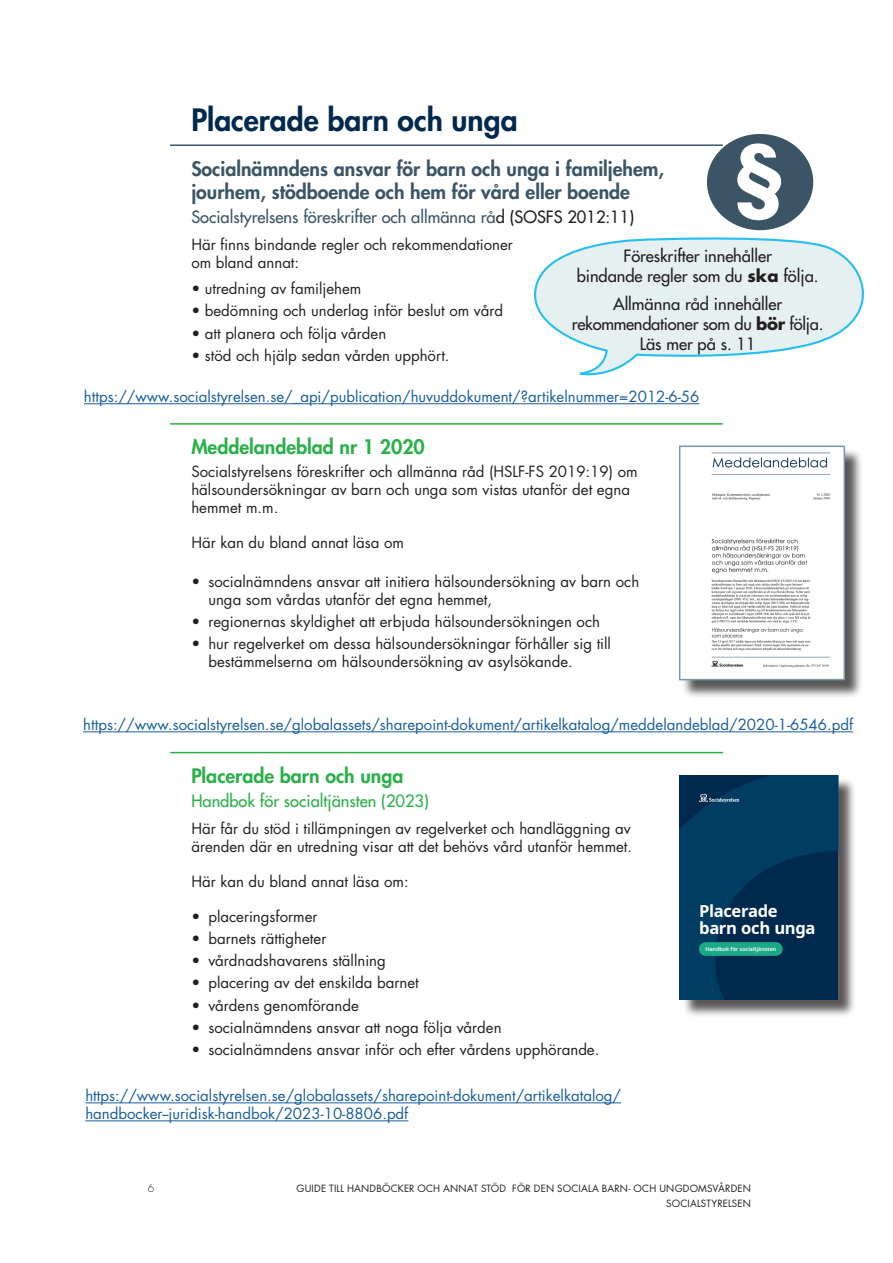
<style>
.page{position:relative;width:893px;height:1263px;background:#fff}
.page>*{position:absolute;margin:0;border:0;box-sizing:border-box;transform-origin:0 0}
.t1{font:700 76.5px "Futura Std";color:#fff}
.t2{font:800 30px "Futura Std";color:#00294e}
.t3{font:800 19.5px/23.4px "Futura Std";color:#3b5566}
.t4{font:800 19.5px "Futura Std";color:#2ab049}
.t5{font:700 16.65px/17px "Noto Sans";letter-spacing:-.02em;color:#fff}
.ingress{font:500 16.5px/19.8px "Futura Std";letter-spacing:-.005em;color:#231f20;text-align:center}
.underrubrik_till_H3{font:500 16.5px "Futura Std";color:#3b5566}
.underubrik_till_H2{font:500 16.5px "Futura Std";color:#2ab049}
.punktlista{font:15px/18px "Futura Std";color:#231f20}
.brödtext_i_texten{font:15px/18px "Futura Std";color:#175d9e}
.brödtext_i_texten-2{font:15px/18px "Futura Std";color:#231f20}
.sista_punkten{font:15px "Futura Std";color:#231f20}
.underrubrik_till_H3-2{font:15px/18px "Futura Std";color:#231f20}
.t6{font:300 10.5px "Futura Std";color:#231f20}
.t7{font:9.75px/14.5px "Futura Std";letter-spacing:.02em;color:#231f20;text-align:right}
.t8{font:600 5.4px "Noto Sans";letter-spacing:-.005em;color:#fff}
.s1{color:#231f20}
.s2{font-weight:700}
</style>
<div class="page">
<hr style="left:170px;top:144px;width:553px;height:2px;background:#3b5566">
<hr style="left:170px;top:423px;width:553px;height:2px;background:#2ab049">
<hr style="left:170px;top:752px;width:553px;height:1px;background:#2ab049">
<div style="left:682px;top:777px;width:174px;height:241px;background:#231f20;opacity:.75"></div>
<svg style="left:680px;top:775px;width:158px;height:225px"></svg>
<div style="left:699px;top:942px;width:84px;height:14px;background:#1ca987;border-radius:7px"></div>
<hr style="left:85px;top:1102px;width:536px;height:1px;background:#175d9e">
<hr style="left:85px;top:1120px;width:323px;height:1px;background:#175d9e">
<div style="left:681px;top:448px;width:183px;height:251px;background:#231f20;opacity:.75"></div>
<img style="left:682px;top:448px;width:160px;height:229px">
<div style="left:679px;top:445px;width:166px;height:235px;border:2px solid #7898ac"></div>
<hr style="left:83px;top:731px;width:770px;height:1px;background:#175d9e">
<svg style="left:534px;top:237px;width:330px;height:139px"></svg>
<hr style="left:84px;top:403px;width:615px;height:1px;background:#175d9e">
<div style="left:707px;top:134px;width:106px;height:96px;background:#3b5566;border-radius:50%"></div>
<h1 class="t2" style="left:191px;top:101px;width:328px">Placerade barn och unga</h1>
<h3 class="t3" style="left:191px;top:157px;width:474px">Socialnämndens ansvar för barn och unga i familjehem, jourhem, stödboende och hem för vård eller boende</h3>
<p class="underrubrik_till_H3" style="left:191px;top:207px;width:444px">Socialstyrelsens föreskrifter och allmänna rå<span class="s1">d (SOSFS 2012:11)</span></p>
<p class="underrubrik_till_H3-2" style="left:191px;top:235px;width:323px">Här finns bindande regler och rekommendationer om bland annat:</p>
<p class="punktlista" style="left:191px;top:280px;width:172px">• utredning av familjehem</p>
<p class="punktlista" style="left:191px;top:302px;width:313px">• bedömning och underlag inför beslut om vård</p>
<p class="punktlista" style="left:191px;top:324px;width:196px">• att planera och följa vården</p>
<p class="punktlista" style="left:191px;top:347px;width:260px">• stöd och hjälp sedan vården upphört.</p>
<p class="t1" style="left:733px;top:123px;width:54px">§</p>
<p class="ingress" style="left:577px;top:246px;width:243px">Föreskrifter innehåller<br>bindande regler som du <span class="s2">ska</span> följa.</p>
<p class="ingress" style="left:572px;top:295px;width:253px">Allmänna råd innehåller rekommendationer som du <span class="s2">bör</span> följa.<br>Läs mer på s. 11</p>
<p class="brödtext_i_texten" style="left:84px;top:388px;width:617px">https://www.socialstyrelsen.se/_api/publication/huvuddokument/?artikelnummer=2012-6-56</p>
<h2 class="t4" style="left:191px;top:435px;width:235px">Meddelandeblad nr 1 2020</h2>
<p class="brödtext_i_texten-2" style="left:191px;top:462px;width:448px">Socialstyrelsens föreskrifter och allmänna råd (HSLF-FS 2019:19) om hälsoundersökningar av barn och unga som vistas utanför det egna hemmet m.m.</p>
<p class="sista_punkten" style="left:191px;top:533px;width:214px">Här kan du bland annat läsa om</p>
<p class="punktlista" style="left:208px;top:573px;width:432px;text-indent:-17px">• socialnämndens ansvar att initiera hälsoundersökning av barn och unga som vårdas utanför det egna hemmet,</p>
<p class="punktlista" style="left:191px;top:613px;width:410px">• regionernas skyldighet att erbjuda hälsoundersökningen och</p>
<p class="punktlista" style="left:208px;top:635px;width:404px;text-indent:-17px">• hur regelverket om dessa hälsoundersökningar förhåller sig till bestämmelserna om hälsoundersökning av asylsökande.</p>
<p class="brödtext_i_texten" style="left:83px;top:716px;width:771px">https://www.socialstyrelsen.se/globalassets/sharepoint-dokument/artikelkatalog/meddelandeblad/2020-1-6546.pdf</p>
<h2 class="t4" style="left:191px;top:763px;width:214px">Placerade barn och unga</h2>
<p class="underubrik_till_H2" style="left:191px;top:791px;width:239px">Handbok för socialtjänsten (2023)</p>
<p class="brödtext_i_texten-2" style="left:191px;top:819px;width:442px">Här får du stöd i tillämpningen av regelverket och handläggning av ärenden där en utredning visar att det behövs vård utanför hemmet.</p>
<p class="brödtext_i_texten-2" style="left:191px;top:872px;width:219px">Här kan du bland annat läsa om:</p>
<p class="punktlista" style="left:191px;top:907px;width:128px">• placeringsformer</p>
<p class="punktlista" style="left:191px;top:930px;width:137px">• barnets rättigheter</p>
<p class="punktlista" style="left:191px;top:952px;width:196px">• vårdnadshavarens ställning</p>
<p class="punktlista" style="left:191px;top:974px;width:229px">• placering av det enskilda barnet</p>
<p class="punktlista" style="left:191px;top:996px;width:169px">• vårdens genomförande</p>
<p class="punktlista" style="left:191px;top:1019px;width:312px">• socialnämndens ansvar att noga följa vården</p>
<p class="sista_punkten" style="left:191px;top:1040px;width:409px">• socialnämndens ansvar inför och efter vårdens upphörande.</p>
<p class="brödtext_i_texten" style="left:85px;top:1087px;width:537px">https://www.socialstyrelsen.se/globalassets/sharepoint-dokument/artikelkatalog/ handbocker--juridisk-handbok/2023-10-8806.pdf</p>
<p class="t5" style="left:699px;top:902px;width:118px">Placerade barn och unga</p>
<p class="t8" style="left:705px;top:945px;width:73px">Handbok för socialtjänsten</p>
<p class="t6" style="left:148px;top:1182px;width:8px">6</p>
<p class="t7" style="left:297px;top:1181px;width:456px">GUIDE TILL HANDBÖCKER OCH ANNAT STÖD FÖR DEN SOCIALA BARN- OCH UNGDOMSVÅRDEN<br>SOCIALSTYRELSEN</p>
</div>
